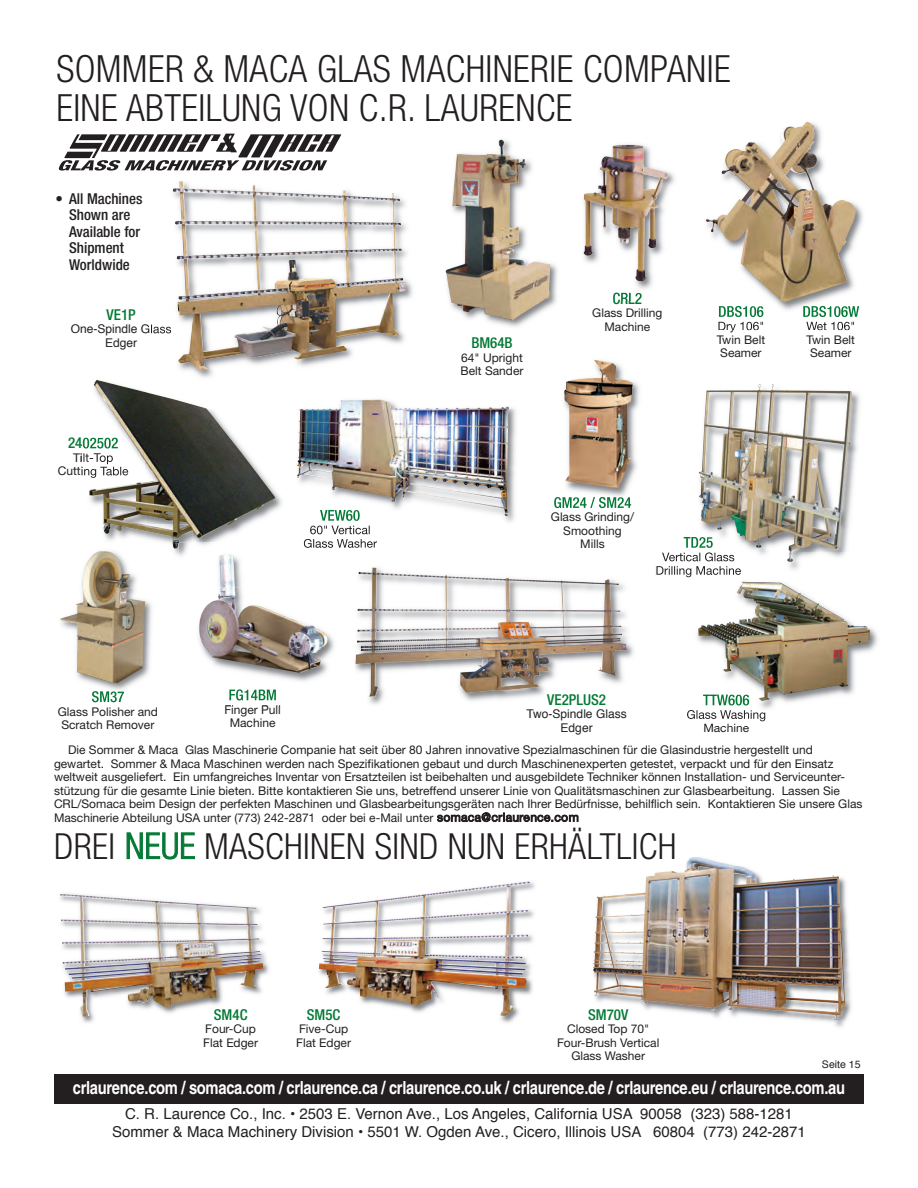
<style>
.page{position:relative;width:918px;height:1188px;background:#fff}
.page>*{position:absolute;margin:0;border:0;box-sizing:border-box;transform-origin:0 0}
.t1{font:300 condensed 37.5px/39px "Helvetica Neue";letter-spacing:.01em;color:#231f20}
.t2{font:300 condensed 36px "Helvetica Neue";letter-spacing:.01em;color:#231f20}
.t3{font:700 condensed 18px "Helvetica";letter-spacing:-.02em;color:#fff}
.t4{font:15px/18px "Helvetica";color:#231f20;text-align:center}
.t5{font:500 condensed 15px/16.5px "Helvetica Neue";color:#231f20}
.t6{font:500 condensed 15px "Helvetica Neue";color:#057a36}
.t7{font:12px/13.5px "Helvetica Neue";color:#231f20}
.t8{font:12px/13.5px "Helvetica";color:#231f20;text-align:center}
.t9{font:10.5px "Helvetica";color:#231f20}
.s1{color:#057a36}
</style>
<div class="page">
<div style="left:54px;top:1075px;width:810px;height:29px;background:#231f20"></div>
<img style="left:812px;top:882px;width:40px;height:145px">
<img style="left:593px;top:857px;width:252px;height:163px">
<img style="left:64px;top:893px;width:205px;height:130px">
<img style="left:60px;top:894px;width:203px;height:123px">
<img style="left:500px;top:882px;width:35px;height:141px">
<img style="left:319px;top:881px;width:211px;height:135px">
<img style="left:173px;top:181px;width:233px;height:186px">
<img style="left:173px;top:352px;width:127px;height:158px">
<img style="left:81px;top:438px;width:8px;height:11px">
<img style="left:81px;top:453px;width:8px;height:9px">
<img style="left:81px;top:467px;width:8px;height:9px">
<svg style="left:294px;top:352px;width:6px;height:7px"></svg>
<img style="left:178px;top:352px;width:107px;height:19px">
<img style="left:89px;top:380px;width:186px;height:162px">
<img style="left:697px;top:581px;width:181px;height:143px">
<img style="left:703px;top:701px;width:46px;height:5px">
<img style="left:687px;top:710px;width:78px;height:11px">
<img style="left:704px;top:724px;width:32px;height:2px">
<img style="left:698px;top:582px;width:172px;height:119px">
<img style="left:445px;top:139px;width:113px;height:188px">
<img style="left:446px;top:140px;width:104px;height:181px">
<img style="left:718px;top:203px;width:145px;height:121px">
<img style="left:719px;top:306px;width:44px;height:11px">
<img style="left:718px;top:322px;width:45px;height:8px">
<img style="left:803px;top:306px;width:56px;height:11px">
<img style="left:806px;top:322px;width:48px;height:8px">
<img style="left:706px;top:122px;width:149px;height:181px">
<img style="left:89px;top:524px;width:63px;height:179px">
<img style="left:92px;top:691px;width:32px;height:11px">
<img style="left:179px;top:548px;width:8px;height:4px">
<img style="left:145px;top:548px;width:34px;height:39px">
<img style="left:112px;top:524px;width:33px;height:7px">
<svg style="left:104px;top:525px;width:7px;height:9px"></svg>
<img style="left:145px;top:524px;width:47px;height:24px">
<img style="left:60px;top:551px;width:85px;height:132px">
<svg style="left:58px;top:134px;width:283px;height:37px"></svg>
<img style="left:312px;top:409px;width:204px;height:126px">
<img style="left:284px;top:381px;width:229px;height:28px">
<img style="left:320px;top:516px;width:40px;height:5px">
<img style="left:310px;top:526px;width:60px;height:8px">
<img style="left:304px;top:539px;width:73px;height:9px">
<img style="left:297px;top:399px;width:212px;height:117px">
<img style="left:179px;top:552px;width:155px;height:154px">
<img style="left:229px;top:689px;width:47px;height:12px">
<img style="left:225px;top:705px;width:55px;height:1px">
<img style="left:192px;top:542px;width:92px;height:45px">
<img style="left:284px;top:552px;width:16px;height:2px">
<img style="left:304px;top:542px;width:50px;height:6px">
<img style="left:199px;top:554px;width:129px;height:119px">
<img style="left:665px;top:384px;width:195px;height:194px">
<img style="left:684px;top:537px;width:14px;height:11px">
<img style="left:662px;top:552px;width:36px;height:9px">
<img style="left:657px;top:566px;width:84px;height:11px">
<img style="left:698px;top:385px;width:152px;height:177px">
<img style="left:615px;top:144px;width:60px;height:149px">
<img style="left:613px;top:293px;width:29px;height:7px">
<img style="left:583px;top:145px;width:85px;height:136px">
<img style="left:355px;top:567px;width:279px;height:138px">
<img style="left:356px;top:568px;width:249px;height:129px">
<img style="left:557px;top:359px;width:75px;height:150px">
<img style="left:554px;top:497px;width:77px;height:11px">
<img style="left:564px;top:360px;width:75px;height:128px">
<h1 class="t1" style="left:56px;top:52px;width:676px">SOMMER &amp; MACA GLAS MACHINERIE COMPANIE<br>EINE ABTEILUNG VON C.R. LAURENCE</h1>
<p class="t5" style="left:69px;top:191px;width:75px;text-indent:-14px">• All Machines<br>Shown are<br>Available for<br>Shipment<br>Worldwide</p>
<p class="t6" style="left:107px;top:309px;width:31px">VE1P</p>
<p class="t8" style="left:71px;top:323px;width:102px">One-Spindle Glass<br>Edger</p>
<p class="t7" style="left:58px;top:706px;width:102px">Glass Polisher and<br>Scratch Remover</p>
<p class="t7" style="left:224px;top:704px;width:58px;text-align:center">Finger Pull<br>Machine</p>
<p class="t6" style="left:471px;top:337px;width:43px">BM64B</p>
<p class="t7" style="left:461px;top:352px;width:64px">64" Upright<br>Belt Sander</p>
<p class="t6" style="left:612px;top:293px;width:31px">CRL2</p>
<p class="t7" style="left:592px;top:307px;width:72px;text-align:center">Glass Drilling<br>Machine</p>
<p class="t7" style="left:551px;top:512px;width:85px;text-align:center">Glass Grinding/<br>Smoothing<br>Mills</p>
<p class="t7" style="left:717px;top:334px;width:50px">Twin Belt<br>Seamer</p>
<p class="t7" style="left:807px;top:334px;width:50px">Twin Belt<br>Seamer</p>
<p class="t6" style="left:547px;top:694px;width:60px">VE2PLUS2</p>
<p class="t8" style="left:527px;top:708px;width:102px">Two-Spindle Glass<br>Edger</p>
<p class="t7" style="left:703px;top:722px;width:47px">Machine</p>
<p class="t7" style="left:54px;top:744px;width:810px;text-indent:14px">Die Sommer &amp; Maca Glas Maschinerie Companie hat seit über 80 Jahren innovative Spezialmaschinen für die Glasindustrie hergestellt und gewartet. Sommer &amp; Maca Maschinen werden nach Spezifikationen gebaut und durch Maschinenexperten getestet, verpackt und für den Einsatz weltweit ausgeliefert. Ein umfangreiches Inventar von Ersatzteilen ist beibehalten und ausgebildete Techniker können Installation- und Serviceunter&shy;stützung für die gesamte Linie bieten. Bitte kontaktieren Sie uns, betreffend unserer Linie von Qualitätsmaschinen zur Glasbearbeitung. Lassen Sie CRL/Somaca beim Design der perfekten Maschinen und Glasbearbeitungsgeräten nach Ihrer Bedürfnisse, behilflich sein. Kontaktieren Sie unsere Glas Maschinerie Abteilung USA unter (773) 242-2871 oder bei e-Mail unter somaca@crlaurence.com</p>
<h2 class="t2" style="left:54px;top:833px;width:624px">DREI <span class="s1">NEUE</span> MASCHINEN SIND NUN ERHÄLTLICH</h2>
<p class="t6" style="left:214px;top:1009px;width:35px">SM4C</p>
<p class="t7" style="left:203px;top:1023px;width:56px">Four-Cup<br>Flat Edger</p>
<p class="t6" style="left:307px;top:1009px;width:35px">SM5C</p>
<p class="t7" style="left:296px;top:1023px;width:56px">Five-Cup<br>Flat Edger</p>
<p class="t6" style="left:588px;top:1009px;width:42px">SM70V</p>
<p class="t7" style="left:557px;top:1023px;width:104px;text-align:center">Closed Top 70"<br>Four-Brush Vertical<br>Glass Washer</p>
<p class="t9" style="left:822px;top:1060px;width:40px">Seite 15</p>
<h3 class="t3" style="left:73px;top:1081px;width:774px">crlaurence.com / somaca.com / crlaurence.ca / crlaurence.co.uk / crlaurence.de / crlaurence.eu / crlaurence.com.au</h3>
<p class="t4" style="left:112px;top:1106px;width:695px">C. R. Laurence Co., Inc. • 2503 E. Vernon Ave., Los Angeles, California USA 90058 (323) 588-1281<br>Sommer &amp; Maca Machinery Division • 5501 W. Ogden Ave., Cicero, Illinois USA 60804 (773) 242-2871</p>
</div>
